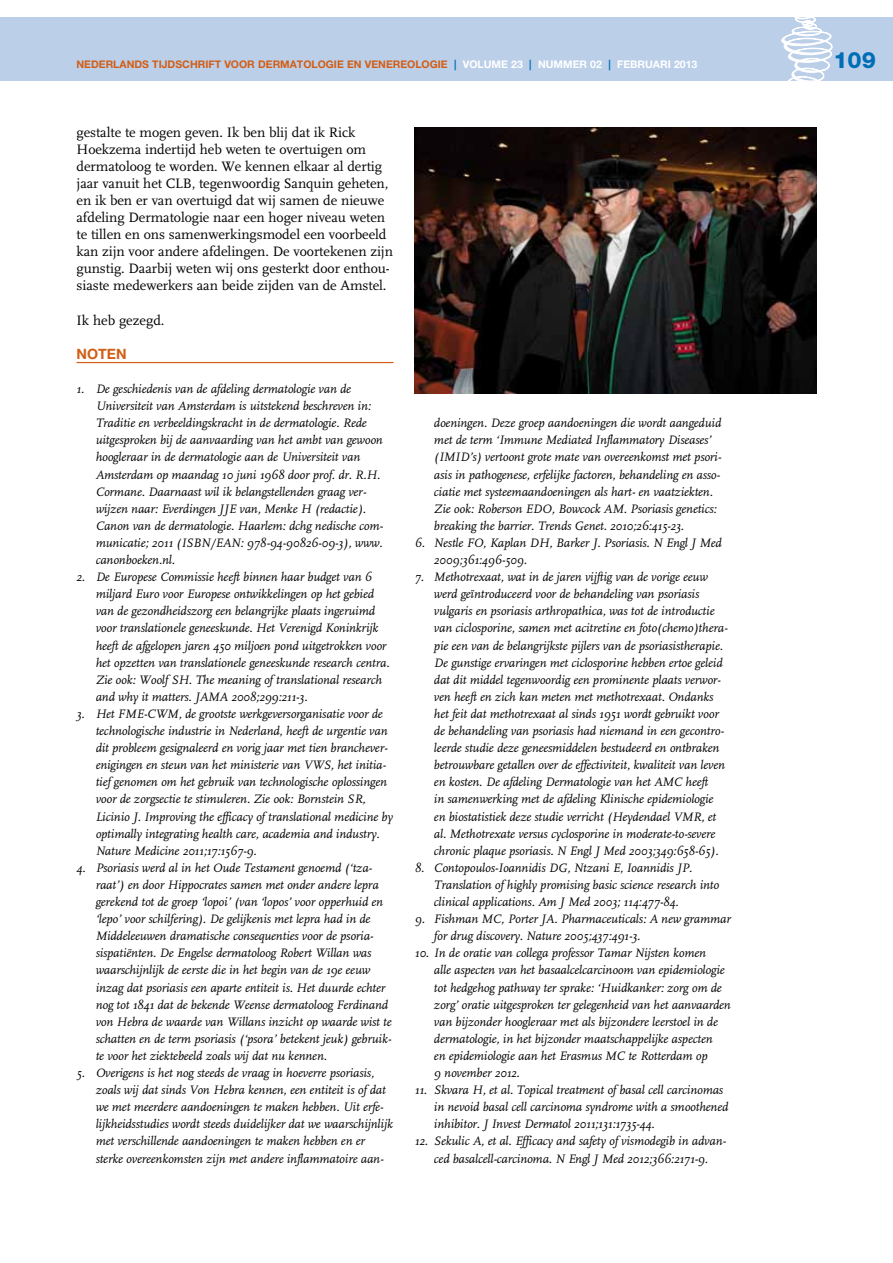
<style>
.page{position:relative;width:893px;height:1263px;background:#fff}
.page>*{position:absolute;margin:0;border:0;box-sizing:border-box;transform-origin:0 0}
.t1{font:800 22.5px "Helvetica Neue";color:#006eb6}
.t2{font:14.25px/17.1px "FF Scala";letter-spacing:-.005em;color:#000}
.t3{font:700 14.25px "Helvetica Neue";color:#d25e16}
.t4{font:italic 12.75px/17.1px "FF Scala";letter-spacing:-.01em;color:#000}
.t5{font:700 10.5px "Helvetica Neue";color:#d25e16}
.t6{font:700 10.5px "Helvetica Neue";color:#fff}
.s1{color:#006eb6}
.s2{color:#fff}
</style>
<div class="page">
<div style="left:0;top:17px;width:893px;height:64px;background:#bccfe9"></div>
<svg style="left:781px;top:17px;width:51px;height:64px"></svg>
<hr style="left:77px;top:362px;width:317px;height:1px;background:#d25e16">
<img style="left:415px;top:128px;width:401px;height:265px">
<p class="t5" style="left:77px;top:58px;width:569px">NEDERLANDS TIJDSCHRIFT VOOR DERMATOLOGIE EN VENEREOLOGIE <span class="s1">|</span> <span class="s2">VOLUME 23</span> <span class="s1">|</span> <span class="s2">NUMMER 02</span> <span class="s1">|</span> <span class="s2">FEBRUARI</span></p>
<p class="t6" style="left:674px;top:58px;width:25px">2013</p>
<h1 class="t1" style="left:833px;top:47px;width:44px">109</h1>
<p class="t2" style="left:77px;top:124px;width:318px">gestalte te mogen geven. Ik ben blij dat ik Rick Hoekzema indertijd heb weten te overtuigen om dermatoloog te worden. We kennen elkaar al dertig jaar vanuit het CLB, tegenwoordig Sanquin geheten, en ik ben er van overtuigd dat wij samen de nieuwe afdeling Dermatologie naar een hoger niveau weten te tillen en ons samenwerkingsmodel een voorbeeld kan zijn voor andere afdelingen. De voortekenen zijn gunstig. Daarbij weten wij ons gesterkt door enthou&shy;siaste medewerkers aan beide zijden van de Amstel.</p>
<p class="t2" style="left:77px;top:312px;width:89px">Ik heb gezegd.</p>
<p class="t3" style="left:77px;top:345px;width:22px">NOTEN</p>
<p class="t4" style="left:96px;top:381px;width:289px;text-indent:-19px">1. De geschiedenis van de afdeling dermatologie van de Universiteit van Amsterdam is uitstekend beschreven in:<br>Traditie en verbeeldingskracht in de dermatologie. Rede uitgesproken bij de aanvaarding van het ambt van gewoon hoogleraar in de dermatologie aan de Universiteit van Amsterdam op maandag 10 juni 1968 door prof. dr. R.H.<br>Cormane. Daarnaast wil ik belangstellenden graag ver&shy;wijzen naar: Everdingen JJE van, Menke H (redactie).<br>Canon van de dermatologie. Haarlem: dchg nedische com&shy;municatie; 2011 (ISBN/EAN: 978-94-90826-09-3), www. canonboeken.nl.</p>
<p class="t4" style="left:96px;top:569px;width:295px;text-indent:-19px">2. De Europese Commissie heeft binnen haar budget van 6 miljard Euro voor Europese ontwikkelingen op het gebied van de gezondheidszorg een belangrijke plaats ingeruimd voor translationele geneeskunde. Het Verenigd Koninkrijk heeft de afgelopen jaren 450 miljoen pond uitgetrokken voor het opzetten van translationele geneeskunde research centra.<br>Zie ook: Woolf SH. The meaning of translational research and why it matters. JAMA 2008;299:211-3.</p>
<p class="t4" style="left:96px;top:706px;width:299px;text-indent:-19px">3. Het FME-CWM, de grootste werkgeversorganisatie voor de technologische industrie in Nederland, heeft de urgentie van dit probleem gesignaleerd en vorig jaar met tien branchever&shy;enigingen en steun van het ministerie van VWS, het initia&shy;tief genomen om het gebruik van technologische oplossingen voor de zorgsectie te stimuleren. Zie ook: Bornstein SR, Licinio J. Improving the efficacy of translational medicine by optimally integrating health care, academia and industry.<br>Nature Medicine 2011;17:1567-9.</p>
<p class="t4" style="left:96px;top:859px;width:297px;text-indent:-19px">4. Psoriasis werd al in het Oude Testament genoemd (‘tza&shy;raat’) en door Hippocrates samen met onder andere lepra gerekend tot de groep ‘lopoi’ (van ‘lopos’ voor opperhuid en ‘lepo’ voor schilfering). De gelijkenis met lepra had in de Middeleeuwen dramatische consequenties voor de psoria&shy;sispatiënten. De Engelse dermatoloog Robert Willan was waarschijnlijk de eerste die in het begin van de 19e eeuw inzag dat psoriasis een aparte entiteit is. Het duurde echter nog tot 1841 dat de bekende Weense dermatoloog Ferdinand von Hebra de waarde van Willans inzicht op waarde wist te schatten en de term psoriasis (‘psora’ betekent jeuk) gebruik&shy;te voor het ziektebeeld zoals wij dat nu kennen.</p>
<p class="t4" style="left:96px;top:1065px;width:299px;text-indent:-19px">5. Overigens is het nog steeds de vraag in hoeverre psoriasis, zoals wij dat sinds Von Hebra kennen, een entiteit is of dat we met meerdere aandoeningen te maken hebben. Uit erfe&shy;lijkheidsstudies wordt steeds duidelijker dat we waarschijnlijk met verschillende aandoeningen te maken hebben en er sterke overeenkomsten zijn met andere inflammatoire aan-</p>
<p class="t4" style="left:434px;top:415px;width:289px">doeningen. Deze groep aandoeningen die wordt aangeduid met de term ‘Immune Mediated Inflammatory Diseases’ (IMID’s) vertoont grote mate van overeenkomst met psori&shy;asis in pathogenese, erfelijke factoren, behandeling en asso&shy;ciatie met systeemaandoeningen als hart- en vaatziekten.<br>Zie ook: Roberson EDO, Bowcock AM. Psoriasis genetics: breaking the barrier. Trends Genet. 2010;26:415-23.</p>
<p class="t4" style="left:434px;top:535px;width:289px;text-indent:-19px">6. Nestle FO, Kaplan DH, Barker J. Psoriasis. N Engl J Med<br>2009;361:496-509.</p>
<p class="t4" style="left:434px;top:569px;width:295px;text-indent:-19px">7. Methotrexaat, wat in de jaren vijftig van de vorige eeuw werd geïntroduceerd voor de behandeling van psoriasis vulgaris en psoriasis arthropathica, was tot de introductie van ciclosporine, samen met acitretine en foto(chemo)thera&shy;pie een van de belangrijkste pijlers van de psoriasistherapie.<br>De gunstige ervaringen met ciclosporine hebben ertoe geleid dat dit middel tegenwoordig een prominente plaats verwor&shy;ven heeft en zich kan meten met methotrexaat. Ondanks het feit dat methotrexaat al sinds 1951 wordt gebruikt voor de behandeling van psoriasis had niemand in een gecontro&shy;leerde studie deze geneesmiddelen bestudeerd en ontbraken betrouwbare getallen over de effectiviteit, kwaliteit van leven en kosten. De afdeling Dermatologie van het AMC heeft<br>in samenwerking met de afdeling Klinische epidemiologie en biostatistiek deze studie verricht (Heydendael VMR, et al. Methotrexate versus cyclosporine in moderate-to-severe chronic plaque psoriasis. N Engl J Med 2003;349:658-65).</p>
<p class="t4" style="left:434px;top:859px;width:287px;text-indent:-19px">8. Contopoulos-Ioannidis DG, Ntzani E, Ioannidis JP.<br>Translation of highly promising basic science research into clinical applications. Am J Med 2003; 114:477-84.</p>
<p class="t4" style="left:434px;top:911px;width:298px;text-indent:-19px">9. Fishman MC, Porter JA. Pharmaceuticals: A new grammar for drug discovery. Nature 2005;437:491-3.</p>
<p class="t4" style="left:434px;top:945px;width:298px;text-indent:-19px">10. In de oratie van collega professor Tamar Nijsten komen<br>alle aspecten van het basaalcelcarcinoom van epidemiologie tot hedgehog pathway ter sprake: ‘Huidkanker: zorg om de zorg’ oratie uitgesproken ter gelegenheid van het aanvaarden van bijzonder hoogleraar met als bijzondere leerstoel in de dermatologie, in het bijzonder maatschappelijke aspecten<br>en epidemiologie aan het Erasmus MC te Rotterdam op<br>9 november 2012.</p>
<p class="t4" style="left:434px;top:1082px;width:296px;text-indent:-19px">11. Skvara H, et al. Topical treatment of basal cell carcinomas in nevoid basal cell carcinoma syndrome with a smoothened inhibitor. J Invest Dermatol 2011;131:1735-44.</p>
<p class="t4" style="left:415px;top:1133px;width:313px;text-align:center">12. Sekulic A, et al. Efficacy and safety of vismodegib in advan&shy;ced basalcell-carcinoma. N Engl J Med 2012;366:2171-9.</p>
</div>
